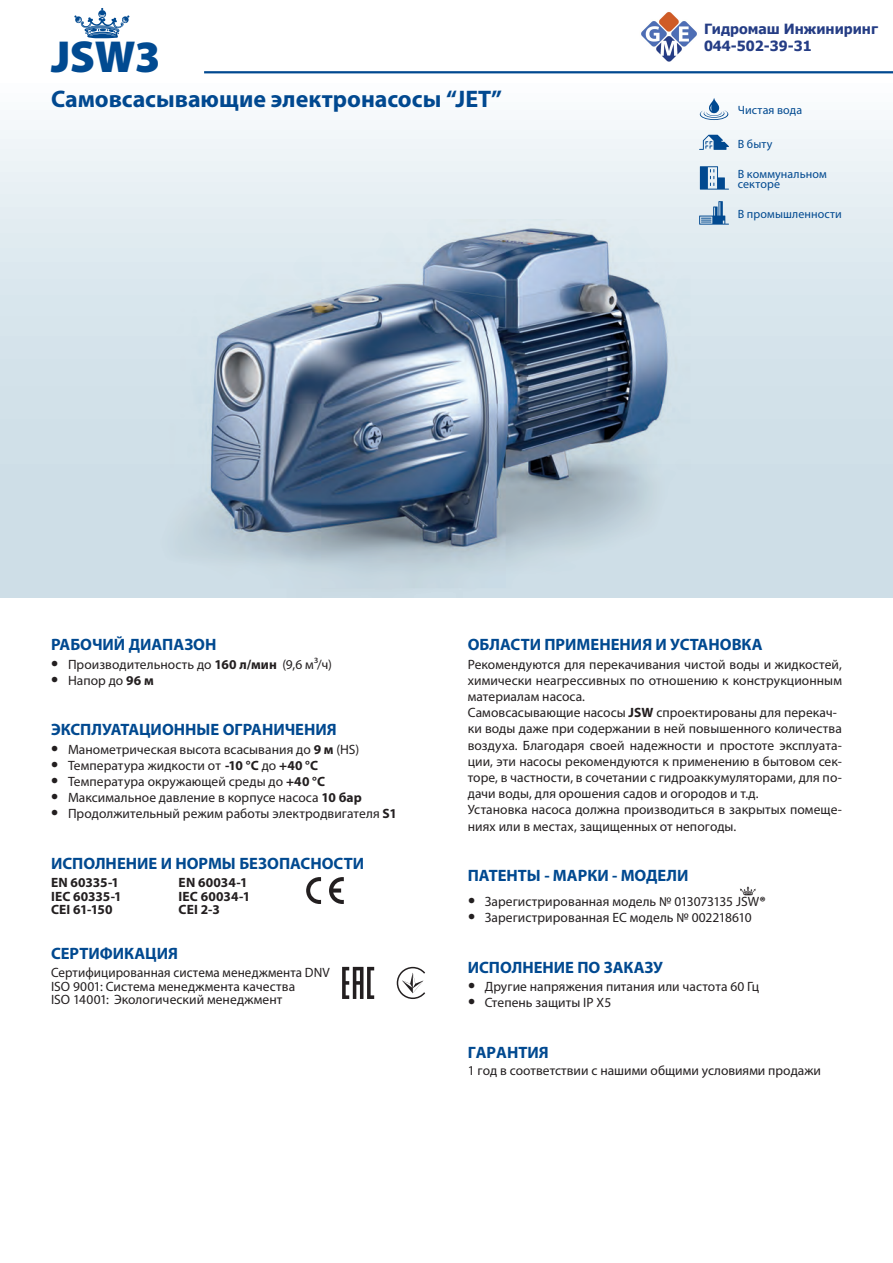
<style>
.page{position:relative;width:893px;height:1263px;background:#fff}
.page>*{position:absolute;margin:0;border:0;box-sizing:border-box;transform-origin:0 0}
.INTESTAZIONE{font:900 45px "Myriad Pro";color:#014a91}
.Descrizione{font:700 24px "Myriad Pro";color:#014990}
.TITOLO_FASCIA_GRI{font:700 16.5px "Myriad Pro";color:#014990}
.Testo_NORMALE{font:700 16.5px "Myriad Pro";color:#014990}
.t1{font:700 14.1px/17px "Tahoma";color:#253d85}
.Testo_NORMALE-2{font:13.5px/16.2px "Myriad Pro";letter-spacing:.005em;color:#231f20;text-align:justify}
.Testo_BOLD{font:13.5px "Myriad Pro";letter-spacing:.005em;color:#231f20}
.Testo_BOLD-2{font:700 13.5px "Myriad Pro";letter-spacing:.005em;color:#231f20}
.Testo_NORMALE-3{font:12px/10.5px "Myriad Pro";letter-spacing:.01em;color:#014990}
.s1{font-weight:700;font-size:21px}
.s2{font-weight:700}
.s3{font-weight:900}
</style>
<div class="page">
<div style="left:0;top:72px;width:893px;height:525px;background:linear-gradient(to bottom,#f3f8fa,#c4d7e2)"></div>
<hr style="left:204px;top:71px;width:689px;height:2px;background:#014990">
<svg style="left:74px;top:8px;width:55px;height:30px"></svg>
<img style="left:138px;top:220px;width:560px;height:377px">
<img style="left:211px;top:229px;width:457px;height:318px">
<svg style="left:740px;top:886px;width:16px;height:9px"></svg>
<svg style="left:329px;top:877px;width:15px;height:27px"></svg>
<svg style="left:306px;top:877px;width:15px;height:27px"></svg>
<svg style="left:342px;top:967px;width:32px;height:32px"></svg>
<svg style="left:397px;top:967px;width:28px;height:32px"></svg>
<svg style="left:700px;top:98px;width:28px;height:22px"></svg>
<svg style="left:700px;top:166px;width:29px;height:24px"></svg>
<svg style="left:699px;top:135px;width:30px;height:15px"></svg>
<svg style="left:699px;top:201px;width:30px;height:24px"></svg>
<img style="left:641px;top:12px;width:56px;height:50px">
<p class="INTESTAZIONE" style="left:51px;top:27px;width:111px">JSW3</p>
<p class="Descrizione" style="left:51px;top:84px;width:453px">Самовсасывающие электронасосы “JET”</p>
<p class="t1" style="left:704px;top:19px;width:176px">Гидромаш Инжиниринг<br>044-502-39-31</p>
<p class="Testo_NORMALE-3" style="left:738px;top:105px;width:66px">Чистая вода</p>
<p class="Testo_NORMALE-3" style="left:738px;top:139px;width:36px">В быту</p>
<p class="Testo_NORMALE-3" style="left:738px;top:168px;width:90px">В коммунальном секторе</p>
<p class="Testo_NORMALE-3" style="left:738px;top:208px;width:106px">В промышленности</p>
<p class="TITOLO_FASCIA_GRI" style="left:51px;top:634px;width:167px">РАБОЧИЙ ДИАПАЗОН</p>
<p class="Testo_NORMALE-2" style="left:51px;top:656px;width:282px"><span class="s1">•</span> Производительность до <span class="s2">160 л/мин</span> (9,6 м³/ч)</p>
<p class="Testo_NORMALE-2" style="left:51px;top:672px;width:104px"><span class="s1">•</span> Напор до <span class="s2">96 м</span></p>
<p class="TITOLO_FASCIA_GRI" style="left:51px;top:719px;width:287px">ЭКСПЛУАТАЦИОННЫЕ ОГРАНИЧЕНИЯ</p>
<p class="Testo_NORMALE-2" style="left:51px;top:741px;width:310px"><span class="s1">•</span> Манометрическая высота всасывания до <span class="s2">9 м</span> (HS)</p>
<p class="Testo_NORMALE-2" style="left:51px;top:757px;width:268px"><span class="s1">•</span> Температура жидкости от <span class="s2">-10 °C</span> до <span class="s2">+40 °C</span></p>
<p class="Testo_NORMALE-2" style="left:51px;top:773px;width:275px"><span class="s1">•</span> Температура окружающей среды до <span class="s2">+40 °C</span></p>
<p class="Testo_NORMALE-2" style="left:51px;top:789px;width:312px"><span class="s1">•</span> Максимальное давление в корпусе насоса <span class="s2">10 бар</span></p>
<p class="Testo_NORMALE-2" style="left:51px;top:805px;width:347px"><span class="s1">•</span> Продолжительный режим работы электродвигателя <span class="s2">S1</span></p>
<p class="TITOLO_FASCIA_GRI" style="left:51px;top:853px;width:315px">ИСПОЛНЕНИЕ И НОРМЫ БЕЗОПАСНОСТИ</p>
<p class="Testo_BOLD-2" style="left:51px;top:874px;width:70px">EN 60335-1</p>
<p class="Testo_BOLD-2" style="left:51px;top:887px;width:72px">IEC 60335-1</p>
<p class="Testo_BOLD-2" style="left:51px;top:901px;width:63px">CEI 61-150</p>
<p class="Testo_BOLD-2" style="left:179px;top:874px;width:71px">EN 60034-1</p>
<p class="Testo_BOLD-2" style="left:179px;top:887px;width:73px">IEC 60034-1</p>
<p class="Testo_BOLD-2" style="left:179px;top:901px;width:43px">CEI 2-3</p>
<p class="TITOLO_FASCIA_GRI" style="left:51px;top:942px;width:128px">СЕРТИФИКАЦИЯ</p>
<p class="Testo_BOLD" style="left:51px;top:964px;width:280px">Сертифицированная система менеджмента DNV</p>
<p class="Testo_BOLD" style="left:51px;top:978px;width:246px">ISO 9001: Система менеджмента качества</p>
<p class="Testo_BOLD" style="left:51px;top:991px;width:233px">ISO 14001: Экологический менеджмент</p>
<p class="TITOLO_FASCIA_GRI" style="left:468px;top:634px;width:296px">ОБЛАСТИ ПРИМЕНЕНИЯ И УСТАНОВКА</p>
<p class="Testo_NORMALE-2" style="left:468px;top:656px;width:376px">Рекомендуются для перекачивания чистой воды и жидкостей, химически неагрессивных по отношению к конструкционным материалам насоса.</p>
<p class="Testo_NORMALE-2" style="left:468px;top:704px;width:371px">Самовсасывающие насосы <span class="s2">JSW</span> спроектированы для перекач-</p>
<p class="Testo_NORMALE-2" style="left:468px;top:720px;width:376px">ки воды даже при содержании в ней повышенного количества воздуха. Благодаря своей надежности и простоте эксплуата&shy;ции, эти насосы рекомендуются к применению в бытовом сек&shy;торе, в частности, в сочетании с гидроаккумуляторами, для по&shy;дачи воды, для орошения садов и огородов и т.д.</p>
<p class="Testo_NORMALE-2" style="left:468px;top:801px;width:376px">Установка насоса должна производиться в закрытых помеще&shy;ниях или в местах, защищенных от непогоды.</p>
<p class="TITOLO_FASCIA_GRI" style="left:468px;top:865px;width:222px">ПАТЕНТЫ - МАРКИ - МОДЕЛИ</p>
<p class="Testo_NORMALE-2" style="left:468px;top:893px;width:299px"><span class="s1">•</span> Зарегистрированная модель № 013073135 JSW<span class="s3">®</span></p>
<p class="Testo_NORMALE-2" style="left:468px;top:909px;width:285px"><span class="s1">•</span> Зарегистрированная ЕС модель № 002218610</p>
<p class="TITOLO_FASCIA_GRI" style="left:468px;top:956px;width:197px">ИСПОЛНЕНИЕ ПО ЗАКАЗУ</p>
<p class="Testo_NORMALE-2" style="left:468px;top:978px;width:293px"><span class="s1">•</span> Другие напряжения питания или частота 60 Гц</p>
<p class="Testo_NORMALE-2" style="left:468px;top:994px;width:145px"><span class="s1">•</span> Степень защиты IP X5</p>
<p class="Testo_NORMALE" style="left:468px;top:1041px;width:82px">ГАРАНТИЯ</p>
<p class="Testo_NORMALE-2" style="left:468px;top:1062px;width:355px">1 год в соответствии с нашими общими условиями продажи</p>
</div>
